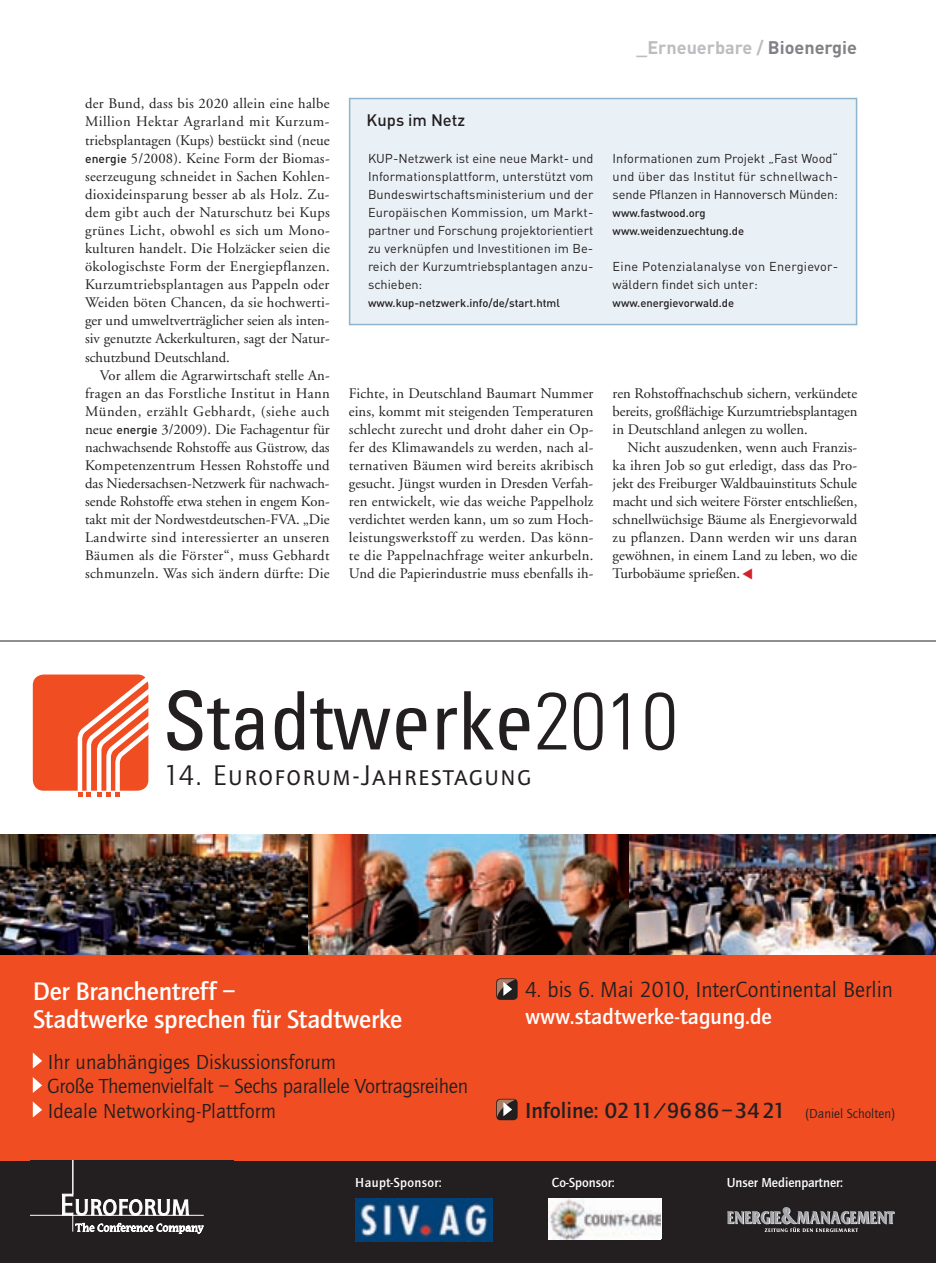
<style>
.page{position:relative;width:936px;height:1263px;background:#fff}
.page>*{position:absolute;margin:0;border:0;box-sizing:border-box;transform-origin:0 0}
.t1{font:condensed 80.55px "Univers";color:#231f20}
.t2{font:29.55px "Quay Sans EF Book SC";letter-spacing:.05em;color:#231f20}
.t3{font:500 26.25px/28.2px "Quay Sans EF";letter-spacing:-.01em;color:#fff}
.t4{font:22.5px/26.4px "Quay Sans EF";color:#231f20}
.t5{font:500 22.5px "Quay Sans EF";color:#231f20}
.t6{font:21px/24.5px "Quay Sans EF";color:#231f20}
.t7{font:700 18px "DIN";color:#bcbdc0}
.t8{font:500 16.5px "DIN";color:#231f20}
.t9{font:14.7px/18.1px "Adobe Garamond";letter-spacing:.01em;color:#231f20;text-align:justify}
.t10{font:14.7px "Adobe Garamond";letter-spacing:.03em;color:#231f20}
.t11{font:14.7px "Adobe Garamond";letter-spacing:-.01em;color:#231f20}
.t12{font:14.7px "Adobe Garamond";letter-spacing:.04em;color:#231f20}
.t13{font:14.7px "Adobe Garamond";letter-spacing:.035em;color:#231f20}
.t14{font:500 13.5px "Quay Sans ITC Std";color:#fff}
.t15{font:500 13.5px "Quay Sans ITC Std";letter-spacing:.025em;color:#fff}
.t16{font:12.75px/18px "DIN";letter-spacing:.005em;color:#231f20;text-align:justify}
.t17{font:500 11.25px/18px "DIN";color:#231f20}
.s1{font-size:15px}
.s2{font-family:"DIN";font-weight:500;font-size:12px}
.s3{color:#808285}
.s4{font-weight:300}
.s5{font-family:"Quay Sans EF"}
.s6{font-weight:500;color:#fff}
.s7{font-weight:400;font-size:13.5px}
</style>
<div class="page">
<div style="left:349px;top:98px;width:508px;height:227px;background:#eaf1f6;border:2px solid #8fb3cb"></div>
<div style="left:33px;top:674px;width:115px;height:117px;background:#f04d22;border-radius:11px"></div>
<svg style="left:75px;top:674px;width:74px;height:123px"></svg>
<div style="left:0;top:853px;width:935px;height:410px;background:#f04d22"></div>
<svg style="left:33px;top:1052px;width:9px;height:16px"></svg>
<svg style="left:33px;top:1077px;width:9px;height:16px"></svg>
<svg style="left:33px;top:1101px;width:9px;height:16px"></svg>
<div style="left:0;top:1160px;width:935px;height:103px;background:#231f20"></div>
<hr style="left:73px;top:1160px;width:1px;height:34px;background:#fff">
<svg style="left:62px;top:1194px;width:141px;height:39px"></svg>
<hr style="left:31px;top:1215px;width:173px;height:1px;background:#fff">
<img style="left:0;top:834px;width:935px;height:120px">
<img style="left:308px;top:834px;width:321px;height:120px">
<div style="left:496px;top:978px;width:21px;height:22px;background:#231f20;border-radius:4px"></div>
<svg style="left:497px;top:979px;width:18px;height:18px"></svg>
<div style="left:496px;top:1099px;width:21px;height:21px;background:#231f20;border-radius:4px"></div>
<svg style="left:497px;top:1099px;width:18px;height:18px"></svg>
<svg style="left:727px;top:1207px;width:167px;height:25px"></svg>
<img style="left:355px;top:1199px;width:137px;height:42px">
<img style="left:548px;top:1199px;width:112px;height:40px">
<hr style="left:0;top:641px;width:935px;height:1px;background:#231f20">
<p class="t9" style="left:85px;top:95px;width:246px">der Bund, dass bis 2020 allein eine halbe</p>
<p class="t13" style="left:85px;top:114px;width:246px">Million Hektar Agrarland mit Kurzum-</p>
<p class="t9" style="left:85px;top:131px;width:246px">triebsplantagen (Kups) bestückt sind (<span class="s1">neue</span></p>
<p class="t9" style="left:85px;top:149px;width:246px"><span class="s2">energie</span> 5/2008). Keine Form der Biomas-</p>
<p class="t9" style="left:85px;top:167px;width:246px">seerzeugung schneidet in Sachen Kohlen-</p>
<p class="t9" style="left:85px;top:185px;width:246px">dioxideinsparung besser ab als Holz. Zu-</p>
<p class="t9" style="left:85px;top:203px;width:246px">dem gibt auch der Naturschutz bei Kups</p>
<p class="t10" style="left:85px;top:222px;width:246px">grünes Licht, obwohl es sich um Mono-</p>
<p class="t9" style="left:85px;top:240px;width:246px">kulturen handelt. Die Holzäcker seien die</p>
<p class="t9" style="left:85px;top:258px;width:246px">ökologischste Form der Energiepflanzen.</p>
<p class="t9" style="left:85px;top:276px;width:246px">Kurzumtriebsplantagen aus Pappeln oder</p>
<p class="t9" style="left:85px;top:294px;width:246px">Weiden böten Chancen, da sie hochwerti-</p>
<p class="t9" style="left:85px;top:312px;width:246px">ger und umweltverträglicher seien als inten-</p>
<p class="t9" style="left:85px;top:330px;width:246px">siv genutzte Ackerkulturen, sagt der Natur-</p>
<p class="t9" style="left:85px;top:348px;width:146px">schutzbund Deutschland.</p>
<p class="t9" style="left:100px;top:366px;width:231px">Vor allem die Agrarwirtschaft stelle An-</p>
<p class="t9" style="left:85px;top:384px;width:246px">fragen an das Forstliche Institut in Hann</p>
<p class="t12" style="left:85px;top:403px;width:246px">Münden, erzählt Gebhardt, (siehe auch</p>
<p class="t9" style="left:85px;top:420px;width:246px"><span class="s1">neue</span> <span class="s2">energie</span> 3/2009). Die Fachagentur für</p>
<p class="t9" style="left:85px;top:438px;width:246px">nachwachsende Rohstoffe aus Güstrow, das</p>
<p class="t9" style="left:85px;top:456px;width:246px">Kompetenzentrum Hessen Rohstoffe und</p>
<p class="t9" style="left:85px;top:475px;width:246px">das Niedersachsen-Netzwerk für nachwach-</p>
<p class="t9" style="left:85px;top:493px;width:246px">sende Rohstoffe etwa stehen in engem Kon-</p>
<p class="t9" style="left:85px;top:511px;width:246px">takt mit der Nordwestdeutschen-FVA. „Die</p>
<p class="t10" style="left:85px;top:530px;width:246px">Landwirte sind interessierter an unseren</p>
<p class="t9" style="left:85px;top:547px;width:246px">Bäumen als die Förster“, muss Gebhardt</p>
<p class="t9" style="left:85px;top:565px;width:246px">schmunzeln. Was sich ändern dürfte: Die</p>
<p class="t7" style="left:636px;top:36px;width:222px">_Erneuerbare / <span class="s3">Bioenergie</span></p>
<p class="t8" style="left:366px;top:110px;width:100px">Kups im Netz</p>
<p class="t16" style="left:368px;top:149px;width:227px">KUP-Netzwerk ist eine neue Markt- und Informationsplattform, unterstützt vom Bundeswirtschaftsministerium und der Europäischen Kommission, um Markt&shy;partner und Forschung projektorientiert zu verknüpfen und Investitionen im Be&shy;reich der Kurzumtriebsplantagen anzu&shy;schieben:</p>
<p class="t17" style="left:368px;top:294px;width:193px">www.kup-netzwerk.info/de/start.html</p>
<p class="t16" style="left:612px;top:149px;width:227px">Informationen zum Projekt „Fast Wood“ und über das Institut für schnellwach&shy;sende Pflanzen in Hannoversch Münden:</p>
<p class="t17" style="left:612px;top:203px;width:133px">www.fastwood.org www.weidenzuechtung.de</p>
<p class="t16" style="left:612px;top:257px;width:227px">Eine Potenzialanalyse von Energievor&shy;wäldern findet sich unter:</p>
<p class="t17" style="left:612px;top:294px;width:123px">www.energievorwald.de</p>
<p class="t9" style="left:349px;top:384px;width:246px">Fichte, in Deutschland Baumart Nummer eins, kommt mit steigenden Temperaturen schlecht zurecht und droht daher ein Op&shy;fer des Klimawandels zu werden, nach al&shy;ternativen Bäumen wird bereits akribisch gesucht. Jüngst wurden in Dresden Verfah&shy;ren entwickelt, wie das weiche Pappelholz verdichtet werden kann, um so zum Hoch&shy;leistungswerkstoff zu werden. Das könn&shy;te die Pappelnachfrage weiter ankurbeln.<br>Und die Papierindustrie muss ebenfalls ih-</p>
<p class="t9" style="left:612px;top:384px;width:246px">ren Rohstoffnachschub sichern, verkündete</p>
<p class="t9" style="left:612px;top:402px;width:246px">bereits, großflächige Kurzumtriebsplantagen</p>
<p class="t9" style="left:612px;top:420px;width:196px">in Deutschland anlegen zu wollen.</p>
<p class="t9" style="left:627px;top:438px;width:231px">Nicht auszudenken, wenn auch Franzis-</p>
<p class="t9" style="left:612px;top:456px;width:246px">ka ihren Job so gut erledigt, dass das Pro-</p>
<p class="t9" style="left:612px;top:475px;width:246px">jekt des Freiburger Waldbauinstituts Schule</p>
<p class="t11" style="left:612px;top:493px;width:246px">macht und sich weitere Förster entschließen,</p>
<p class="t9" style="left:612px;top:511px;width:246px">schnellwüchsige Bäume als Energievorwald</p>
<p class="t9" style="left:612px;top:529px;width:246px">zu pflanzen. Dann werden wir uns daran</p>
<p class="t9" style="left:612px;top:547px;width:246px">gewöhnen, in einem Land zu leben, wo die</p>
<p class="t9" style="left:612px;top:565px;width:129px">Turbobäume sprießen.</p>
<p class="t1" style="left:162px;top:670px;width:516px">Stadtwerke<span class="s4">2010</span></p>
<p class="t2" style="left:164px;top:759px;width:369px"><span class="s5">14.</span> Euroforum-Jahrestagung</p>
<p class="t3" style="left:33px;top:977px;width:371px">Der Branchentreff –<br>Stadtwerke sprechen für Stadtwerke</p>
<p class="t6" style="left:47px;top:1050px;width:422px">Ihr unabhängiges Diskussionsforum<br>Große Themenvielfalt – Sechs parallele Vortragsreihen<br>Ideale Networking-Plattform</p>
<p class="t4" style="left:525px;top:977px;width:369px">4. bis 6. Mai 2010, InterContinental Berlin <span class="s6">www.stadtwerke-tagung.de</span></p>
<p class="t5" style="left:525px;top:1097px;width:371px">Infoline: 0211/9686–3421 <span class="s7">(Daniel Scholten)</span></p>
<p class="t15" style="left:355px;top:1175px;width:88px">Haupt-Sponsor:</p>
<p class="t14" style="left:551px;top:1175px;width:64px">Co-Sponsor:</p>
<p class="t14" style="left:726px;top:1174px;width:118px">Unser Medienpartner:</p>
</div>
